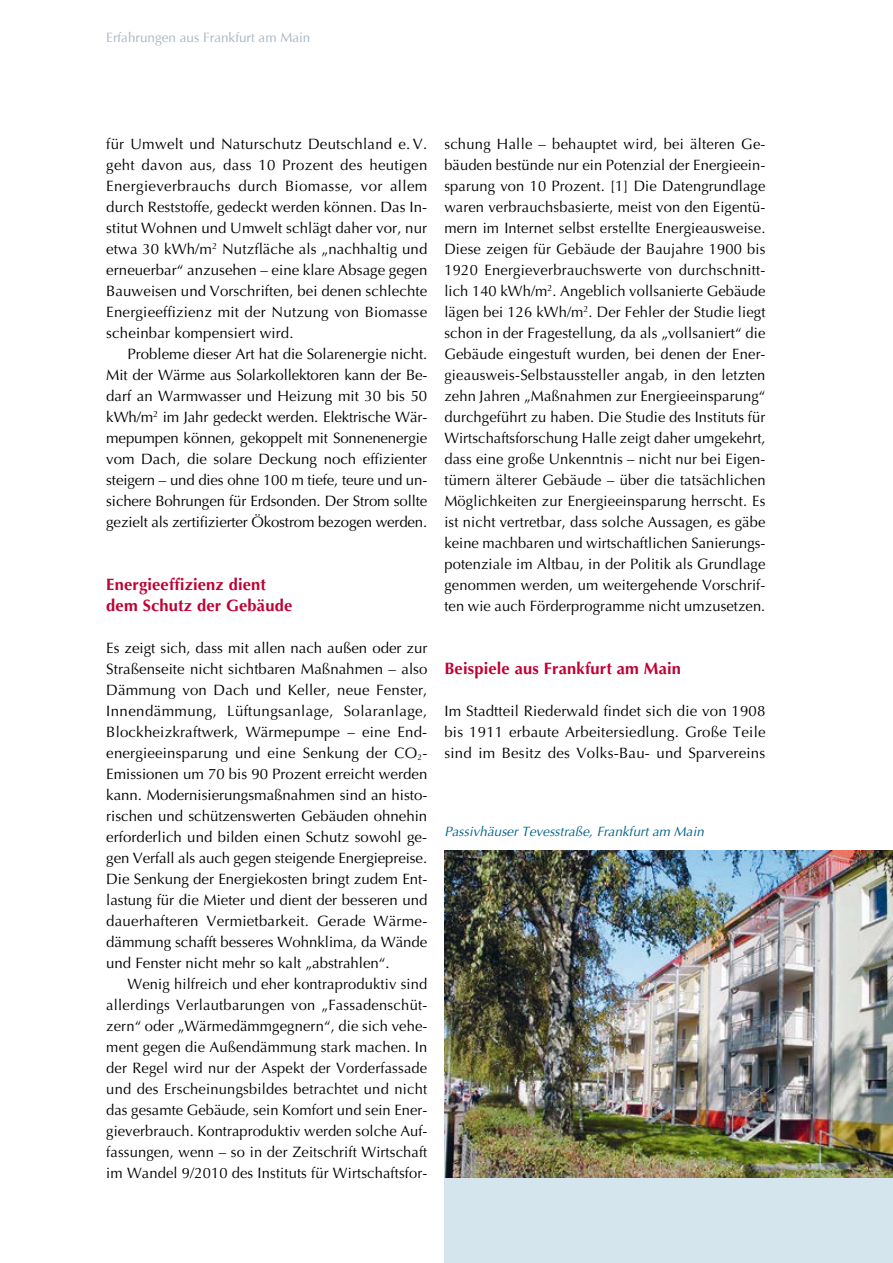
<style>
.page{position:relative;width:893px;height:1263px;background:#fff}
.page>*{position:absolute;margin:0;border:0;box-sizing:border-box;transform-origin:0 0}
.t1{font:700 16.5px/21px "Optima CE";letter-spacing:.01em;color:#c10033}
.t2{font:15px/21px "Optima CE";letter-spacing:.005em;color:#000;text-align:justify}
.t3{font:15px "Optima CE";letter-spacing:.025em;color:#000}
.t4{font:italic 13.5px "Optima CE";color:#00628d}
.t5{font:13.5px "Optima";color:#a4b3c0}
</style>
<div class="page">
<div style="left:444px;top:1178px;width:449px;height:85px;background:#d4e5ee"></div>
<img style="left:444px;top:850px;width:449px;height:328px">
<p class="t5" style="left:106px;top:30px;width:206px">Erfahrungen aus Frankfurt am Main</p>
<p class="t2" style="left:106px;top:133px;width:323px">für Umwelt und Naturschutz Deutschland e. V.</p>
<p class="t2" style="left:106px;top:154px;width:323px">geht davon aus, dass 10 Prozent des heutigen</p>
<p class="t3" style="left:106px;top:176px;width:323px">Energieverbrauchs durch Biomasse, vor allem</p>
<p class="t2" style="left:106px;top:196px;width:322px">durch Reststoffe, gedeckt werden können. Das In-</p>
<p class="t2" style="left:106px;top:217px;width:322px">stitut Wohnen und Umwelt schlägt daher vor, nur</p>
<p class="t2" style="left:106px;top:238px;width:323px">etwa 30 kWh/m<sup>2</sup> Nutzfläche als „nachhaltig und</p>
<p class="t2" style="left:106px;top:259px;width:323px">erneuerbar“ anzusehen – eine klare Absage gegen</p>
<p class="t2" style="left:106px;top:280px;width:323px">Bauweisen und Vorschriften, bei denen schlechte</p>
<p class="t2" style="left:106px;top:301px;width:322px">Energieeffizienz mit der Nutzung von Biomasse</p>
<p class="t2" style="left:106px;top:322px;width:189px">scheinbar kompensiert wird.</p>
<p class="t2" style="left:128px;top:343px;width:301px">Probleme dieser Art hat die Solarenergie nicht.</p>
<p class="t2" style="left:106px;top:364px;width:323px">Mit der Wärme aus Solarkollektoren kann der Be-</p>
<p class="t2" style="left:106px;top:385px;width:322px">darf an Warmwasser und Heizung mit 30 bis 50</p>
<p class="t2" style="left:106px;top:406px;width:323px">kWh/m<sup>2</sup> im Jahr gedeckt werden. Elektrische Wär-</p>
<p class="t2" style="left:106px;top:427px;width:322px">mepumpen können, gekoppelt mit Sonnenenergie</p>
<p class="t2" style="left:106px;top:448px;width:322px">vom Dach, die solare Deckung noch effizienter</p>
<p class="t2" style="left:106px;top:469px;width:323px">steigern – und dies ohne 100 m tiefe, teure und un-</p>
<p class="t2" style="left:106px;top:490px;width:323px">sichere Bohrungen für Erdsonden. Der Strom sollte</p>
<p class="t2" style="left:106px;top:511px;width:323px">gezielt als zertifizierter Ökostrom bezogen werden.</p>
<p class="t1" style="left:106px;top:573px;width:187px">Energieeffizienz dient dem Schutz der Gebäude</p>
<p class="t2" style="left:106px;top:637px;width:323px">Es zeigt sich, dass mit allen nach außen oder zur</p>
<p class="t2" style="left:106px;top:658px;width:323px">Straßenseite nicht sichtbaren Maßnahmen – also</p>
<p class="t2" style="left:106px;top:679px;width:323px">Dämmung von Dach und Keller, neue Fenster,</p>
<p class="t3" style="left:106px;top:701px;width:323px">Innendämmung, Lüftungsanlage, Solaranlage,</p>
<p class="t2" style="left:106px;top:721px;width:322px">Blockheizkraftwerk, Wärmepumpe – eine End-</p>
<p class="t2" style="left:106px;top:742px;width:323px">energieeinsparung und eine Senkung der CO<sub>2</sub>-</p>
<p class="t2" style="left:106px;top:763px;width:323px">Emissionen um 70 bis 90 Prozent erreicht werden</p>
<p class="t2" style="left:106px;top:784px;width:323px">kann. Modernisierungsmaßnahmen sind an histo-</p>
<p class="t2" style="left:106px;top:805px;width:322px">rischen und schützenswerten Gebäuden ohnehin</p>
<p class="t2" style="left:106px;top:826px;width:322px">erforderlich und bilden einen Schutz sowohl ge-</p>
<p class="t2" style="left:106px;top:847px;width:322px">gen Verfall als auch gegen steigende Energiepreise.</p>
<p class="t2" style="left:106px;top:868px;width:323px">Die Senkung der Energiekosten bringt zudem Ent-</p>
<p class="t2" style="left:106px;top:889px;width:323px">lastung für die Mieter und dient der besseren und</p>
<p class="t2" style="left:106px;top:910px;width:323px">dauerhafteren Vermietbarkeit. Gerade Wärme-</p>
<p class="t2" style="left:106px;top:931px;width:323px">dämmung schafft besseres Wohnklima, da Wände</p>
<p class="t2" style="left:106px;top:952px;width:285px">und Fenster nicht mehr so kalt „abstrahlen“.</p>
<p class="t2" style="left:128px;top:973px;width:301px">Wenig hilfreich und eher kontraproduktiv sind</p>
<p class="t2" style="left:106px;top:994px;width:323px">allerdings Verlautbarungen von „Fassadenschüt-</p>
<p class="t2" style="left:106px;top:1015px;width:323px">zern“ oder „Wärmedämmgegnern“, die sich vehe-</p>
<p class="t2" style="left:106px;top:1036px;width:323px">ment gegen die Außendämmung stark machen. In</p>
<p class="t2" style="left:106px;top:1057px;width:322px">der Regel wird nur der Aspekt der Vorderfassade</p>
<p class="t2" style="left:106px;top:1078px;width:322px">und des Erscheinungsbildes betrachtet und nicht</p>
<p class="t2" style="left:106px;top:1099px;width:323px">das gesamte Gebäude, sein Komfort und sein Ener-</p>
<p class="t2" style="left:106px;top:1120px;width:323px">gieverbrauch. Kontraproduktiv werden solche Auf-</p>
<p class="t2" style="left:106px;top:1141px;width:323px">fassungen, wenn – so in der Zeitschrift Wirtschaft</p>
<p class="t2" style="left:106px;top:1162px;width:323px">im Wandel 9/2010 des Instituts für Wirtschaftsfor-</p>
<p class="t2" style="left:444px;top:133px;width:323px">schung Halle – behauptet wird, bei älteren Ge&shy;bäuden bestünde nur ein Potenzial der Energieein&shy;sparung von 10 Prozent. [1] Die Datengrundlage waren verbrauchsbasierte, meist von den Eigentü&shy;mern im Internet selbst erstellte Energieausweise.<br>Diese zeigen für Gebäude der Baujahre 1900 bis 1920 Energieverbrauchswerte von durchschnitt&shy;lich 140 kWh/m<sup>2</sup>. Angeblich vollsanierte Gebäude lägen bei 126 kWh/m<sup>2</sup>. Der Fehler der Studie liegt schon in der Fragestellung, da als „vollsaniert“ die Gebäude eingestuft wurden, bei denen der Ener&shy;gieausweis-Selbstaussteller angab, in den letzten zehn Jahren „Maßnahmen zur Energieeinsparung“ durchgeführt zu haben. Die Studie des Instituts für Wirtschaftsforschung Halle zeigt daher umgekehrt, dass eine große Unkenntnis – nicht nur bei Eigen&shy;tümern älterer Gebäude – über die tatsächlichen Möglichkeiten zur Energieeinsparung herrscht. Es ist nicht vertretbar, dass solche Aussagen, es gäbe keine machbaren und wirtschaftlichen Sanierungs&shy;potenziale im Altbau, in der Politik als Grundlage genommen werden, um weitergehende Vorschrif&shy;ten wie auch Förderprogramme nicht umzusetzen.</p>
<p class="t1" style="left:444px;top:657px;width:238px">Beispiele aus Frankfurt am Main</p>
<p class="t2" style="left:444px;top:700px;width:323px">Im Stadtteil Riederwald findet sich die von 1908 bis 1911 erbaute Arbeitersiedlung. Große Teile sind im Besitz des Volks-Bau- und Sparvereins</p>
<p class="t4" style="left:444px;top:824px;width:261px">Passivhäuser Tevesstraße, Frankfurt am Main</p>
</div>
